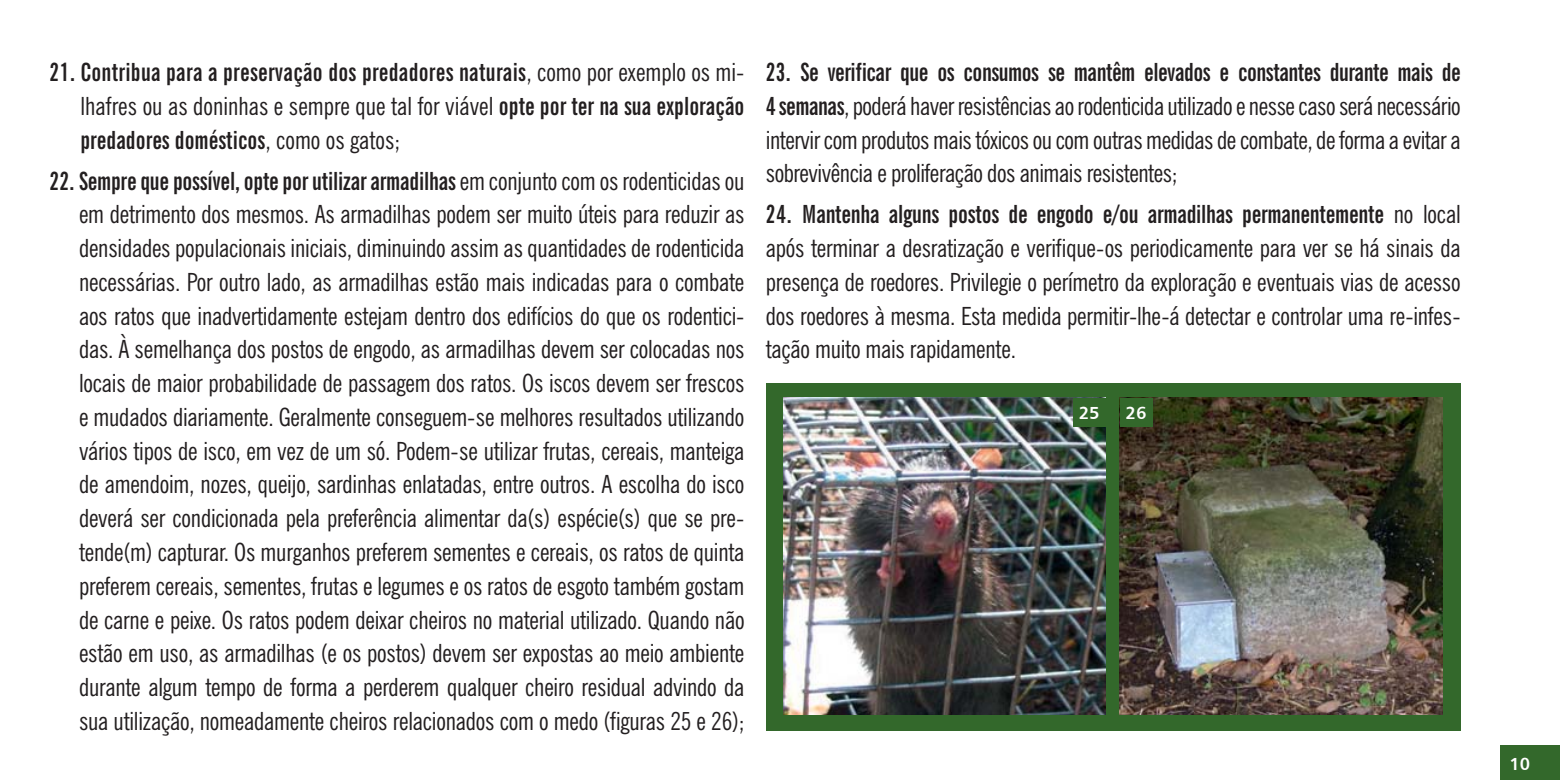
<style>
.page{position:relative;width:1560px;height:780px;background:#fff}
.page>*{position:absolute;margin:0;border:0;box-sizing:border-box;transform-origin:0 0}
.t1{font:condensed 25px/33.8px "News Gothic BT";letter-spacing:-.01em;color:#231f20;text-align:justify}
.t2{font:700 extra-condensed 25px/33.8px "News Gothic BT";letter-spacing:.01em;color:#231f20;text-align:justify}
.t3{font:17.5px "Humanist 777 BT Bold B";color:#fff}
.s1{font-weight:400;font-stretch:condensed}
.s2{font-weight:700;font-stretch:extra-condensed}
</style>
<div class="page">
<div style="left:1500px;top:745px;width:59px;height:35px;background:#33682b"></div>
<hr style="left:1559px;top:745px;width:1px;height:35px;background:#33682b">
<div style="left:765px;top:383px;width:695px;height:347px;background:#33682b"></div>
<img style="left:783px;top:397px;width:322px;height:317px">
<img style="left:1119px;top:397px;width:322px;height:317px">
<div style="left:1072px;top:397px;width:33px;height:29px;background:#33682b"></div>
<div style="left:1119px;top:397px;width:33px;height:29px;background:#33682b"></div>
<p class="t2" style="left:80px;top:58px;width:665px;text-indent:-31px">21. Contribua para a preservação dos predadores naturais<span class="s1">, como por exemplo os mi&shy;lhafres ou as doninhas e sempre que tal for viável</span> opte por ter na sua exploração predadores domésticos<span class="s1">, como os gatos;</span></p>
<p class="t1" style="left:79px;top:165px;width:667px;text-indent:-29px"><span class="s2">22. Sempre que possível, opte por utilizar armadilhas</span> em conjunto com os rodenticidas ou em detrimento dos mesmos. As armadilhas podem ser muito úteis para reduzir as densidades populacionais iniciais, diminuindo assim as quantidades de rodenticida necessárias. Por outro lado, as armadilhas estão mais indicadas para o combate aos ratos que inadvertidamente estejam dentro dos edifícios do que os rodentici&shy;das. À semelhança dos postos de engodo, as armadilhas devem ser colocadas nos locais de maior probabilidade de passagem dos ratos. Os iscos devem ser frescos e mudados diariamente. Geralmente conseguem-se melhores resultados utilizando vários tipos de isco, em vez de um só. Podem-se utilizar frutas, cereais, manteiga de amendoim, nozes, queijo, sardinhas enlatadas, entre outros. A escolha do isco deverá ser condicionada pela preferência alimentar da(s) espécie(s) que se pre&shy;tende(m) capturar. Os murganhos preferem sementes e cereais, os ratos de quinta preferem cereais, sementes, frutas e legumes e os ratos de esgoto também gostam de carne e peixe. Os ratos podem deixar cheiros no material utilizado. Quando não estão em uso, as armadilhas (e os postos) devem ser expostas ao meio ambiente durante algum tempo de forma a perderem qualquer cheiro residual advindo da sua utilização, nomeadamente cheiros relacionados com o medo (figuras 25 e 26);</p>
<p class="t1" style="left:765px;top:57px;width:696px"><span class="s2">23. Se verificar que os consumos se mantêm elevados e constantes durante mais de 4 semanas</span>, poderá haver resistências ao rodenticida utilizado e nesse caso será necessário intervir com produtos mais tóxicos ou com outras medidas de combate, de forma a evitar a sobrevivência e proliferação dos animais resistentes;</p>
<p class="t1" style="left:765px;top:199px;width:696px"><span class="s2">24. Mantenha alguns postos de engodo e/ou armadilhas permanentemente</span> no local após terminar a desratização e verifique-os periodicamente para ver se há sinais da presença de roedores. Privilegie o perímetro da exploração e eventuais vias de acesso dos roedores à mesma. Esta medida permitir-lhe-á detectar e controlar uma re-infes&shy;tação muito mais rapidamente.</p>
<p class="t3" style="left:1078px;top:401px;width:22px">25</p>
<p class="t3" style="left:1125px;top:401px;width:22px">26</p>
<p class="t3" style="left:1508px;top:752px;width:22px">10</p>
</div>
